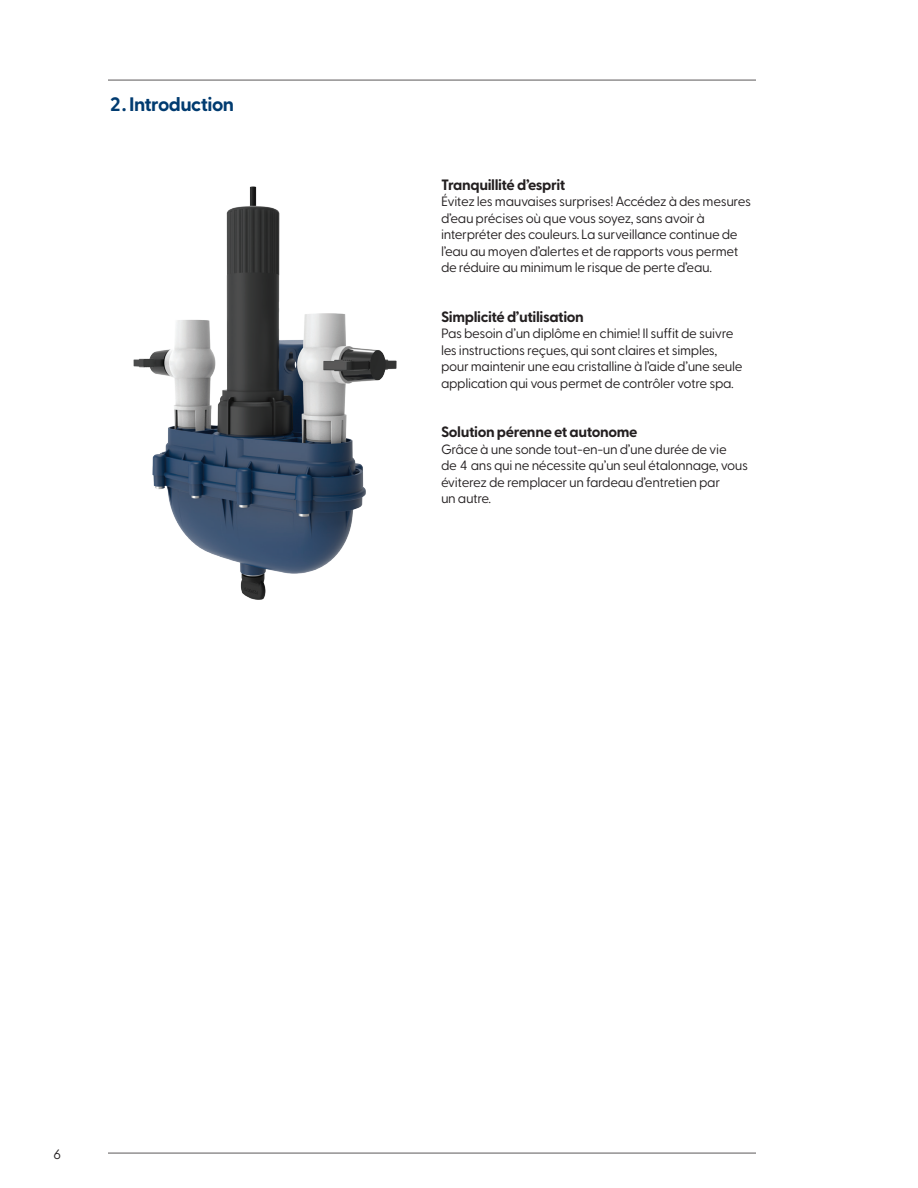
<style>
.page{position:relative;width:918px;height:1188px;background:#fff}
.page>*{position:absolute;margin:0;border:0;box-sizing:border-box;transform-origin:0 0}
.sous_titre{font:700 19.5px "Greycliff CF";letter-spacing:-.025em;color:#003b70}
.texte_courant{font:700 15px "Greycliff CF";letter-spacing:-.025em;color:#231f20}
.texte_courant-2{font:13.5px/16.5px "Greycliff CF";letter-spacing:-.025em;color:#231f20}
</style>
<div class="page">
<hr style="left:108px;top:79px;width:648px;height:2px;background:#231f20">
<hr style="left:108px;top:1152px;width:648px;height:2px;background:#231f20">
<img style="left:133px;top:186px;width:264px;height:414px">
<p class="sous_titre" style="left:108px;top:89px;width:128px">2. Introduction</p>
<p class="texte_courant" style="left:441px;top:173px;width:126px">Tranquillité d’esprit</p>
<p class="texte_courant-2" style="left:441px;top:192px;width:312px">Évitez les mauvaises surprises! Accédez à des mesures d’eau précises où que vous soyez, sans avoir à interpréter des couleurs. La surveillance continue de l’eau au moyen d’alertes et de rapports vous permet de réduire au minimum le risque de perte d’eau.</p>
<p class="texte_courant" style="left:441px;top:305px;width:145px">Simplicité d’utilisation</p>
<p class="texte_courant-2" style="left:441px;top:324px;width:303px">Pas besoin d’un diplôme en chimie! Il suffit de suivre les instructions reçues, qui sont claires et simples, pour maintenir une eau cristalline à l’aide d’une seule application qui vous permet de contrôler votre spa.</p>
<p class="texte_courant" style="left:441px;top:421px;width:198px">Solution pérenne et autonome</p>
<p class="texte_courant-2" style="left:441px;top:440px;width:309px">Grâce à une sonde tout-en-un d’une durée de vie<br>de 4 ans qui ne nécessite qu’un seul étalonnage, vous éviterez de remplacer un fardeau d’entretien par<br>un autre.</p>
<p class="texte_courant-2" style="left:52px;top:1145px;width:11px">6</p>
</div>
